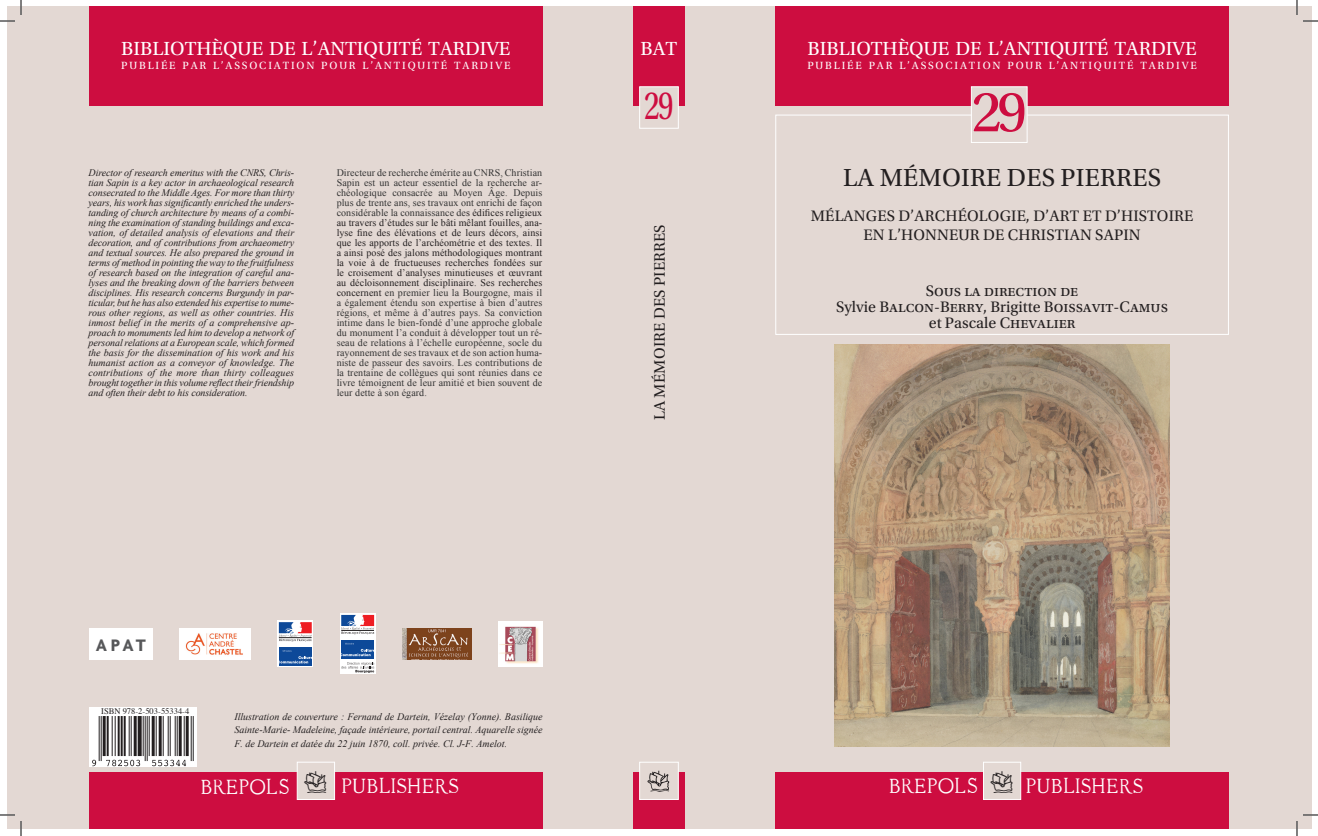
<style>
.page{position:relative;width:1318px;height:836px;background:#fff}
.page>*{position:absolute;margin:0;border:0;box-sizing:border-box;transform-origin:0 0}
.t1{font:60px "Utopia Std";color:#cd0d40}
.t2{font:48px "BRELOGOS";color:#231f20}
.t3{font:41.7px "Utopia Std";color:#cd0d40;scale:.75 1}
.t4{font:36px "BRELOGOS";color:#fff}
.t5{font:26px "Utopia Std";letter-spacing:.05em;color:#231f20}
.t6{font:20px "Utopia Std";color:#fff}
.t7{font:700 18px "Agenda";color:#57585a}
.t8{font:16px/16px "Utopia Std";color:#231f20;text-align:center}
.t9{font:16px/19.2px "Utopia Std";letter-spacing:.09em;color:#231f20}
.t10{font:11px "Utopia Std";letter-spacing:.205em;color:#fff}
.t11{font:11px "Utopia Std";letter-spacing:.245em;color:#fff}
.t12{font:italic 10px/10px "Times New Roman";letter-spacing:-.005em;color:#231f20;text-align:justify}
.t13{font:10px/10px "Times New Roman";letter-spacing:.01em;color:#333;text-align:justify}
.t14{font:8.5px "Times";color:#231f20}
.s1{color:#231f20}
</style>
<div class="page">
<div style="left:7px;top:7px;width:1304px;height:822px;background:#e3d8d3"></div>
<img style="left:834px;top:344px;width:335px;height:403px">
<div style="left:775px;top:115px;width:454px;height:220px;border:1px solid #fff"></div>
<div style="left:775px;top:7px;width:454px;height:99px;background:#cd0d40"></div>
<div style="left:89px;top:7px;width:454px;height:99px;background:#cd0d40"></div>
<div style="left:633px;top:7px;width:51px;height:99px;background:#cd0d40"></div>
<div style="left:775px;top:772px;width:454px;height:57px;background:#cd0d40"></div>
<div style="left:633px;top:772px;width:51px;height:57px;background:#cd0d40"></div>
<div style="left:971px;top:86px;width:56px;height:57px;background:#e3d8d3;border:1px solid #fff"></div>
<div style="left:983px;top:761px;width:38px;height:39px;background:#e3d8d3;border:1px solid #fff"></div>
<div style="left:639px;top:86px;width:40px;height:43px;background:#e3d8d3;border:1px solid #fff"></div>
<div style="left:639px;top:761px;width:40px;height:39px;background:#e3d8d3;border:1px solid #fff"></div>
<svg style="left:647px;top:770px;width:22px;height:22px"></svg>
<div style="left:89px;top:772px;width:454px;height:57px;background:#cd0d40"></div>
<div style="left:297px;top:761px;width:38px;height:39px;background:#e3d8d3;border:1px solid #fff"></div>
<div style="left:89px;top:707px;width:108px;height:60px;background:#fff"></div>
<svg style="left:92px;top:716px;width:102px;height:50px"></svg>
<img style="left:180px;top:628px;width:71px;height:31px">
<img style="left:402px;top:628px;width:69px;height:31px">
<img style="left:498px;top:621px;width:45px;height:45px">
<div style="left:278px;top:621px;width:35px;height:46px;background:#0d4999"></div>
<div style="left:279px;top:622px;width:33px;height:43px;background:#fff"></div>
<svg style="left:279px;top:647px;width:33px;height:18px"></svg>
<svg style="left:278px;top:650px;width:35px;height:13px"></svg>
<svg style="left:279px;top:622px;width:33px;height:19px"></svg>
<svg style="left:340px;top:613px;width:35px;height:61px"></svg>
<div style="left:341px;top:615px;width:33px;height:43px;background:#fff"></div>
<svg style="left:341px;top:640px;width:33px;height:18px"></svg>
<svg style="left:340px;top:643px;width:35px;height:13px"></svg>
<svg style="left:341px;top:615px;width:33px;height:19px"></svg>
<svg style="left:341px;top:662px;width:33px;height:11px"></svg>
<div style="left:89px;top:628px;width:64px;height:31px;background:#fff"></div>
<svg style="left:1303px;top:20px;width:15px;height:2px"></svg>
<svg style="left:1303px;top:814px;width:15px;height:2px"></svg>
<svg style="left:0;top:0;width:22px;height:22px"></svg>
<svg style="left:0;top:814px;width:22px;height:22px"></svg>
<svg style="left:1296px;top:0;width:1px;height:15px"></svg>
<svg style="left:1296px;top:821px;width:1px;height:15px"></svg>
<h3 class="t6" style="left:121px;top:38px;width:332px">BIBLIOTHÈQUE DE L’ANTIQUITÉ TARDI</h3>
<h3 class="t6" style="left:486px;top:38px;width:24px">VE</h3>
<p class="t11" style="left:121px;top:59px;width:18px">PUBL</p>
<p class="t10" style="left:156px;top:59px;width:229px">IÉE PAR L’ASSOCIATION POUR L’ANT</p>
<p class="t11" style="left:402px;top:59px;width:110px">IQU ITÉ TARDIVE</p>
<p class="t12" style="left:89px;top:168px;width:207px">Director of research emeritus with the CNRS, Chris&shy;tian Sapin is a key actor in archaeological research consecrated to the Middle Ages. For more than thirty years, his work has significantly enriched the unders&shy;tanding of church architecture by means of a combi&shy;ning the examination of standing buildings and exca&shy;vation, of detailed analysis of elevations and their decoration, and of contributions from archaeometry and textual sources. He also prepared the ground in terms of method in pointing the way to the fruitfulness of research based on the integration of careful ana&shy;lyses and the breaking down of the barriers between disciplines. His research concerns Burgundy in par&shy;ticular, but he has also extended his expertise to nume&shy;rous other regions, as well as other countries. His inmost belief in the merits of a comprehensive ap&shy;proach to monuments led him to develop a network of personal relations at a European scale, which formed the basis for the dissemination of his work and his humanist action as a conveyor of knowledge. The contributions of the more than thirty colleagues brought together in this volume reflect their friendship and often their debt to his consideration.</p>
<p class="t13" style="left:337px;top:168px;width:207px">Directeur de recherche émérite au CNRS, Christian Sapin est un acteur essentiel de la recherche ar&shy;chéologique consacrée au Moyen Âge. Depuis plus de trente ans, ses travaux ont enrichi de façon considérable la connaissance de<span class="s1">s édifices religieux au travers d’études sur le bâti mêlant fouilles, ana&shy;lyse fine des élévations et de leurs décors, ainsi que les apports de l’archéométrie et des textes. Il a ainsi posé des jalons méthodologiques montrant la voie à de fructueuses recherches fondées sur le croisement d’analyses minutieuses et œuvrant au décloisonnement disciplinaire. Ses recherches concernent</span> en premier lieu la Bourgogne, mais il a également étendu son expertise à bien d’autres régions, et même à d’autres pays. Sa conviction intime dans le bien-fondé d’une approche globale du monument l’a conduit à développer tout un ré&shy;seau de relations à l’échelle européenne, socle du rayonnement de ses travaux et de son action huma&shy;niste de passeur des savoirs. Les contributions de la trentaine de collègues qui sont réunies dans ce livre témoignent de leur amitié et bien souvent de leur dette à son égard.</p>
<h3 class="t7" style="left:96px;top:634px;width:52px">APAT</h3>
<h3 class="t6" style="left:807px;top:38px;width:332px">BIBLIOTHÈQUE DE L’ANTIQUITÉ TARDI</h3>
<h3 class="t6" style="left:1172px;top:38px;width:24px">VE</h3>
<p class="t11" style="left:807px;top:59px;width:18px">PUBL</p>
<p class="t10" style="left:841px;top:59px;width:229px">IÉE PAR L’ASSOCIATION POUR L’ANT</p>
<p class="t11" style="left:1088px;top:59px;width:110px">IQU ITÉ TARDIVE</p>
<h3 class="t6" style="left:640px;top:38px;width:38px">BAT</h3>
<h3 class="t3" style="left:644px;top:83px;width:41px">29</h3>
<h1 class="t1" style="left:971px;top:79px;width:57px">29</h1>
<h3 class="t8" style="left:652px;top:420px;width:197px;rotate:-90deg">LA MÉMOIRE DES PIERRES</h3>
<h3 class="t5" style="left:843px;top:163px;width:319px">LA MÉMOIRE DES PIERRES</h3>
<h3 class="t8" style="left:811px;top:208px;width:115px">MÉLANGES D’ARC</h3>
<h3 class="t8" style="left:945px;top:208px;width:53px">HÉOLOGIE</h3>
<h3 class="t9" style="left:863px;top:207px;width:304px;text-indent:162px">, D’ART ET D’HISTOIRE<br>EN L’HONNEUR DE CHRISTIAN SAPIN</h3>
<h3 class="t8" style="left:836px;top:283px;width:333px">SOUS LA DIRECTION DE<br>SYLVIE BALCON-BERRY, BRIGITTE BOISSAVIT-CAMUS<br>ET PASCALE CHEVALIER</h3>
<p class="t14" style="left:101px;top:703px;width:90px">ISBN 978-2-503-55334-4</p>
<p class="t12" style="left:234px;top:709px;width:310px;line-height:13.5px">Illustration de couverture : Fernand de Dartein, Vézelay (Yonne). Basilique Sainte-Marie- Madeleine, façade intérieure, portail central. Aquarelle signée F. de Dartein et datée du 22 juin 1870, coll. privée. Cl. J-F. Amelot.</p>
<h2 class="t2" style="left:295px;top:755px;width:43px">H</h2>
<h2 class="t2" style="left:981px;top:755px;width:43px">H</h2>
<h3 class="t4" style="left:201px;top:765px;width:89px">F</h3>
<h3 class="t4" style="left:342px;top:764px;width:122px">G</h3>
<h3 class="t4" style="left:889px;top:764px;width:89px">F</h3>
<h3 class="t4" style="left:1027px;top:764px;width:122px">G</h3>
</div>
